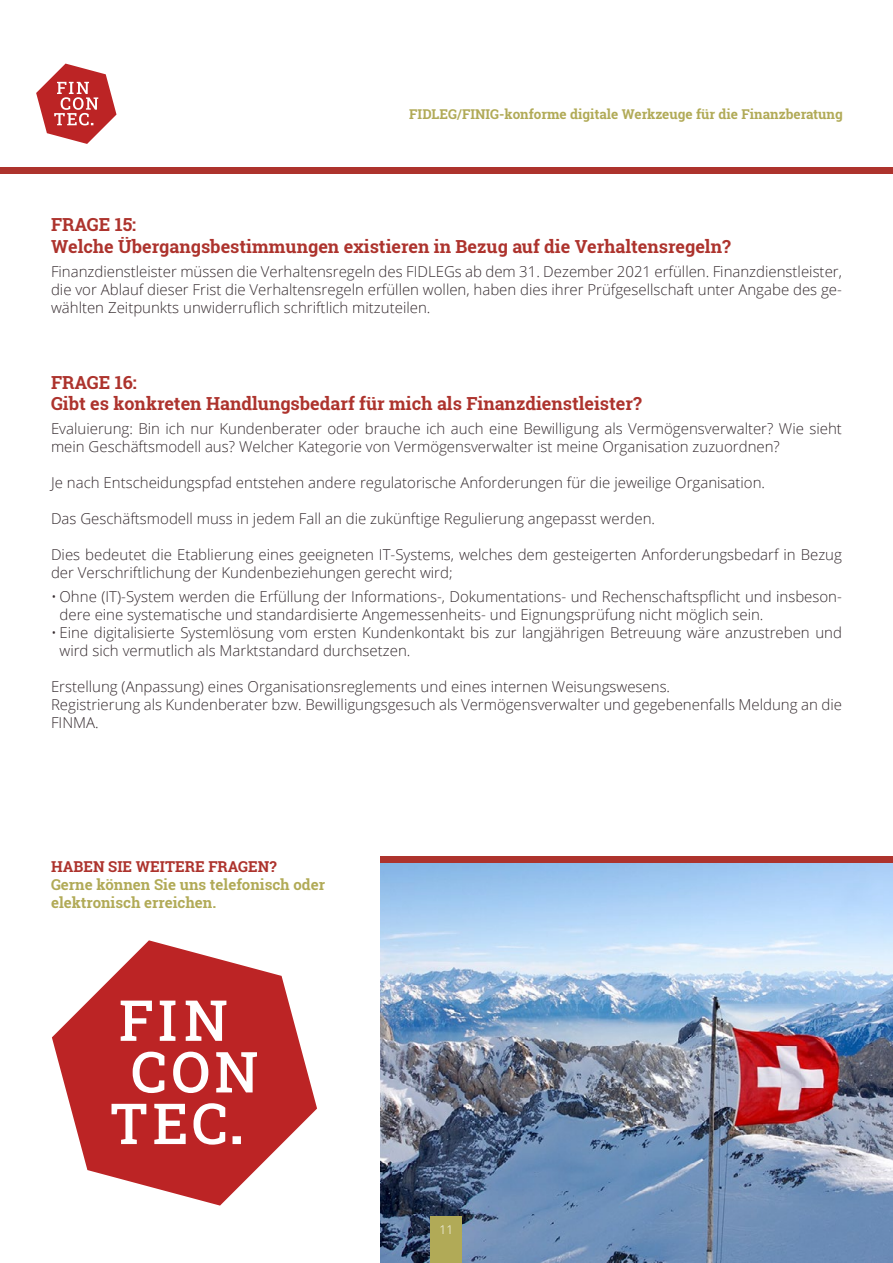
<style>
.page{position:relative;width:893px;height:1263px;background:#fff}
.page>*{position:absolute;margin:0;border:0;box-sizing:border-box;transform-origin:0 0}
.t1{font:700 18px/21.6px "Roboto Slab";color:#ad332d}
.t2{font:300 15px/18px "Open Sans";color:#352b2f}
.t3{font:700 15px/18px "Roboto Slab";color:#b1aa57}
.t4{font:700 15px "Roboto Slab";color:#ad332d}
.t5{font:700 13.5px "Roboto Slab";color:#b1aa57}
.t6{font:300 12px "Open Sans";color:#fff}
</style>
<div class="page">
<img style="left:381px;top:863px;width:512px;height:400px">
<div style="left:431px;top:1217px;width:31px;height:46px;background:#b1aa57"></div>
<div style="left:381px;top:856px;width:512px;height:7px;background:#ad332d"></div>
<svg style="left:36px;top:64px;width:81px;height:80px"></svg>
<svg style="left:52px;top:940px;width:265px;height:265px;fill:#bc2425"></svg>
<div style="left:0;top:167px;width:893px;height:7px;background:#ad332d"></div>
<p class="t5" style="left:409px;top:105px;width:435px">FIDLEG/FINIG-konforme digitale Werkzeuge für die Finanzberatung</p>
<p class="t1" style="left:51px;top:214px;width:681px">FRAGE 15:<br>Welche Übergangsbestimmungen existieren in Bezug auf die Verhaltensregeln?</p>
<p class="t2" style="left:51px;top:262px;width:792px;text-align:justify">Finanzdienstleister müssen die Verhaltensregeln des FIDLEGs ab dem 31. Dezember 2021 erfüllen. Finanzdienstleister, die vor Ablauf dieser Frist die Verhaltensregeln erfüllen wollen, haben dies ihrer Prüfgesellschaft unter Angabe des ge&shy;wählten Zeitpunkts unwiderruflich schriftlich mitzuteilen.</p>
<p class="t1" style="left:51px;top:371px;width:592px">FRAGE 16:<br>Gibt es konkreten Handlungsbedarf für mich als Finanzdienstleister?</p>
<p class="t2" style="left:51px;top:419px;width:792px">Evaluierung: Bin ich nur Kundenberater oder brauche ich auch eine Bewilligung als Vermögensverwalter? Wie sieht mein Geschäftsmodell aus? Welcher Kategorie von Vermögensverwalter ist meine Organisation zuzuordnen?</p>
<p class="t2" style="left:51px;top:473px;width:716px">Je nach Entscheidungspfad entstehen andere regulatorische Anforderungen für die jeweilige Organisation.</p>
<p class="t2" style="left:51px;top:509px;width:606px">Das Geschäftsmodell muss in jedem Fall an die zukünftige Regulierung angepasst werden.</p>
<p class="t2" style="left:51px;top:545px;width:792px">Dies bedeutet die Etablierung eines geeigneten IT-Systems, welches dem gesteigerten Anforderungsbedarf in Bezug der Verschriftlichung der Kundenbeziehungen gerecht wird;</p>
<p class="t2" style="left:60px;top:587px;width:784px;text-indent:-9px">• Ohne (IT)-System werden die Erfüllung der Informations-, Dokumentations- und Rechenschaftspflicht und insbeson&shy;dere eine systematische und standardisierte Angemessenheits- und Eignungsprüfung nicht möglich sein.</p>
<p class="t2" style="left:60px;top:623px;width:784px;text-indent:-9px">• Eine digitalisierte Systemlösung vom ersten Kundenkontakt bis zur langjährigen Betreuung wäre anzustreben und wird sich vermutlich als Marktstandard durchsetzen.</p>
<p class="t2" style="left:51px;top:677px;width:792px">Erstellung (Anpassung) eines Organisationsreglements und eines internen Weisungswesens.<br>Registrierung als Kundenberater bzw. Bewilligungsgesuch als Vermögensverwalter und gegebenenfalls Meldung an die<br>FINMA.</p>
<p class="t4" style="left:51px;top:856px;width:227px">HABEN SIE WEITERE FRAGEN?</p>
<p class="t3" style="left:51px;top:876px;width:276px">Gerne können Sie uns telefonisch oder elektronisch erreichen.</p>
<p class="t6" style="left:440px;top:1221px;width:15px">11</p>
</div>
